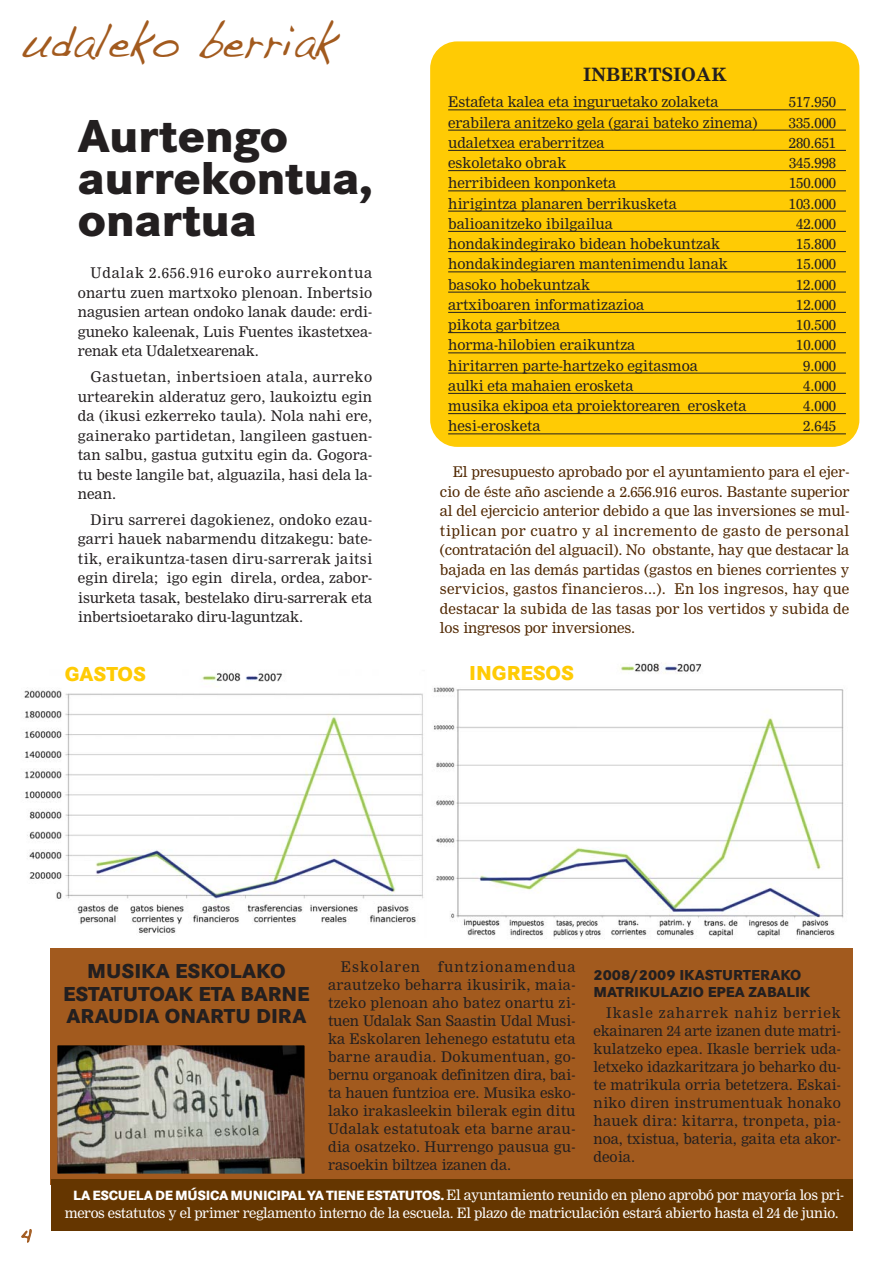
<style>
.page{position:relative;width:893px;height:1263px;background:#fff}
.page>*{position:absolute;margin:0;border:0;box-sizing:border-box;transform-origin:0 0}
.t1{font:800 48px/42px "Corporate S";color:#231f20}
.t2{font:48px "Handwriting Dakota";color:#a25a1e;scale:.9 1}
.t3{font:800 21px/22.5px "Corporate S";color:#231f20;text-align:center}
.t4{font:800 21px "Corporate S";color:#ffcb04}
.t5{font:21px "Handwriting Dakota";color:#a25a1e}
.t6{font:700 18px "M Nimrod";color:#231f20}
.t7{font:800 15px/16.5px "Corporate S";color:#231f20}
.t8{font:14.4px/18px "M Nimrod";letter-spacing:-.005em;color:#231f20;text-align:justify}
.t9{font:14.4px/19.5px "M Nimrod";letter-spacing:-.01em;color:#502700;text-align:justify}
.t10{font:13.95px/18px "M Nimrod";letter-spacing:-.03em;color:#fff}
.s1{font-family:"Corporate S";font-weight:800}
</style>
<div class="page">
<div style="left:430px;top:41px;width:429px;height:406px;background:#ffcb04;border-radius:27px"></div>
<hr style="left:448px;top:110px;width:397px;height:1px;background:#231f20">
<hr style="left:448px;top:130px;width:397px;height:1px;background:#231f20">
<hr style="left:448px;top:150px;width:397px;height:1px;background:#231f20">
<hr style="left:448px;top:170px;width:397px;height:1px;background:#231f20">
<hr style="left:448px;top:191px;width:397px;height:1px;background:#231f20">
<hr style="left:448px;top:211px;width:397px;height:1px;background:#231f20">
<hr style="left:448px;top:231px;width:397px;height:1px;background:#231f20">
<hr style="left:448px;top:251px;width:397px;height:1px;background:#231f20">
<hr style="left:448px;top:272px;width:397px;height:1px;background:#231f20">
<hr style="left:448px;top:292px;width:397px;height:1px;background:#231f20">
<hr style="left:448px;top:312px;width:397px;height:1px;background:#231f20">
<hr style="left:448px;top:332px;width:397px;height:1px;background:#231f20">
<hr style="left:448px;top:353px;width:397px;height:1px;background:#231f20">
<hr style="left:448px;top:373px;width:397px;height:1px;background:#231f20">
<hr style="left:448px;top:393px;width:397px;height:1px;background:#231f20">
<hr style="left:448px;top:413px;width:397px;height:1px;background:#231f20">
<hr style="left:448px;top:434px;width:397px;height:1px;background:#231f20">
<div style="left:51px;top:949px;width:801px;height:236px;background:#a25a1e"></div>
<img style="left:432px;top:663px;width:412px;height:276px">
<img style="left:24px;top:672px;width:399px;height:261px">
<img style="left:58px;top:1046px;width:245px;height:127px">
<div style="left:51px;top:1039px;width:259px;height:141px;border:6px solid #a25a1e"></div>
<div style="left:51px;top:1180px;width:802px;height:51px;background:#653600"></div>
<h1 class="t2" style="left:22px;top:26px;width:351px">udaleko berriak</h1>
<h1 class="t1" style="left:78px;top:120px;width:297px">Aurtengo aurrekontua, onartua</h1>
<p class="t8" style="left:78px;top:265px;width:296px;line-height:19.5px;text-indent:13px">Udalak 2.656.916 euroko aurrekontua onartu zuen martxoko plenoan. Inbertsio nagusien artean ondoko lanak daude: erdi&shy;guneko kaleenak, Luis Fuentes ikastetxea&shy;renak eta Udaletxearenak.</p>
<p class="t8" style="left:78px;top:369px;width:296px;line-height:19.5px;text-indent:13px">Gastuetan, inbertsioen atala, aurreko urtearekin alderatuz gero, laukoiztu egin da (ikusi ezkerreko taula). Nola nahi ere, gainerako partidetan, langileen gastuen&shy;tan salbu, gastua gutxitu egin da. Gogora&shy;tu beste langile bat, alguazila, hasi dela la&shy;nean.</p>
<p class="t8" style="left:78px;top:512px;width:296px;line-height:19.5px;text-indent:13px">Diru sarrerei dagokienez, ondoko ezau&shy;garri hauek nabarmendu ditzakegu: bate&shy;tik, eraikuntza-tasen diru-sarrerak jaitsi egin direla; igo egin direla, ordea, zabor&shy;isurketa tasak, bestelako diru-sarrerak eta inbertsioetarako diru-laguntzak.</p>
<h2 class="t4" style="left:65px;top:666px;width:83px">GASTOS</h2>
<p class="t6" style="left:583px;top:69px;width:145px">INBERTSIOAK</p>
<p class="t8" style="left:448px;top:95px;width:272px">Estafeta kalea eta inguruetako zolaketa</p>
<p class="t8" style="left:788px;top:95px;width:49px">517.950</p>
<p class="t8" style="left:448px;top:115px;width:311px">erabilera anitzeko gela (garai bateko zinema)</p>
<p class="t8" style="left:789px;top:115px;width:49px">335.000</p>
<p class="t8" style="left:448px;top:135px;width:158px">udaletxea eraberritzea</p>
<p class="t8" style="left:788px;top:135px;width:49px">280.651</p>
<p class="t8" style="left:448px;top:156px;width:120px">eskoletako obrak</p>
<p class="t8" style="left:789px;top:156px;width:49px">345.998</p>
<p class="t8" style="left:448px;top:176px;width:170px">herribideen konponketa</p>
<p class="t8" style="left:789px;top:176px;width:49px">150.000</p>
<p class="t8" style="left:448px;top:196px;width:230px">hirigintza planaren berrikusketa</p>
<p class="t8" style="left:788px;top:196px;width:49px">103.000</p>
<p class="t8" style="left:448px;top:216px;width:166px">balioanitzeko ibilgailua</p>
<p class="t8" style="left:796px;top:216px;width:41px">42.000</p>
<p class="t8" style="left:448px;top:237px;width:273px">hondakindegirako bidean hobekuntzak</p>
<p class="t8" style="left:796px;top:237px;width:41px">15.800</p>
<p class="t8" style="left:448px;top:257px;width:281px">hondakindegiaren mantenimendu lanak</p>
<p class="t8" style="left:796px;top:257px;width:41px">15.000</p>
<p class="t8" style="left:448px;top:277px;width:143px">basoko hobekuntzak</p>
<p class="t8" style="left:796px;top:277px;width:42px">12.000</p>
<p class="t8" style="left:448px;top:297px;width:198px">artxiboaren informatizazioa</p>
<p class="t8" style="left:796px;top:297px;width:41px">12.000</p>
<p class="t8" style="left:448px;top:318px;width:114px">pikota garbitzea</p>
<p class="t8" style="left:796px;top:318px;width:41px">10.500</p>
<p class="t8" style="left:448px;top:338px;width:189px">horma-hilobien eraikuntza</p>
<p class="t8" style="left:796px;top:338px;width:41px">10.000</p>
<p class="t8" style="left:448px;top:358px;width:251px">hiritarren parte-hartzeko egitasmoa</p>
<p class="t8" style="left:803px;top:358px;width:34px">9.000</p>
<p class="t8" style="left:448px;top:378px;width:187px">aulki eta mahaien erosketa</p>
<p class="t8" style="left:803px;top:378px;width:34px">4.000</p>
<p class="t8" style="left:448px;top:399px;width:300px">musika ekipoa eta proiektorearen erosketa</p>
<p class="t8" style="left:803px;top:399px;width:34px">4.000</p>
<p class="t8" style="left:448px;top:419px;width:94px">hesi-erosketa</p>
<p class="t8" style="left:803px;top:419px;width:34px">2.645</p>
<p class="t9" style="left:440px;top:464px;width:411px;text-indent:13px">El presupuesto aprobado por el ayuntamiento para el ejer&shy;cio de éste año asciende a 2.656.916 euros. Bastante superior al del ejercicio anterior debido a que las inversiones se mul&shy;tiplican por cuatro y al incremento de gasto de personal (contratación del alguacil). No obstante, hay que destacar la bajada en las demás partidas (gastos en bienes corrientes y servicios, gastos financieros...). En los ingresos, hay que destacar la subida de las tasas por los vertidos y subida de los ingresos por inversiones.</p>
<h2 class="t4" style="left:469px;top:665px;width:106px">INGRESOS</h2>
<h2 class="t3" style="left:63px;top:962px;width:248px">MUSIKA ESKOLAKO<br>ESTATUTOAK ETA BARNE<br>ARAUDIA ONARTU DIRA</h2>
<p class="t8" style="left:328px;top:959px;width:249px;text-indent:13px">Eskolaren funtzionamendua arautzeko beharra ikusirik, maia&shy;tzeko plenoan aho batez onartu zi&shy;tuen Udalak San Saastin Udal Musi&shy;ka Eskolaren lehenego estatutu eta barne araudia. Dokumentuan, go&shy;bernu organoak definitzen dira, bai&shy;ta hauen funtzioa ere. Musika esko&shy;lako irakasleekin bilerak egin ditu Udalak estatutoak eta barne arau&shy;dia osatzeko. Hurrengo pausua gu&shy;rasoekin biltzea izanen da.</p>
<p class="t7" style="left:593px;top:969px;width:218px">2008/2009 IKASTURTERAKO<br>MATRIKULAZIO EPEA ZABALIK</p>
<p class="t8" style="left:593px;top:1005px;width:249px;text-indent:13px">Ikasle zaharrek nahiz berriek ekainaren 24 arte izanen dute matri&shy;kulatzeko epea. Ikasle berriek uda&shy;letxeko idazkaritzara jo beharko du&shy;te matrikula orria betetzera. Eskai&shy;niko diren instrumentuak honako hauek dira: kitarra, tronpeta, pia&shy;noa, txistua, bateria, gaita eta akor&shy;deoia.</p>
<h2 class="t5" style="left:20px;top:1226px;width:13px">4</h2>
<p class="t10" style="left:65px;top:1188px;width:781px;text-indent:8px"><span class="s1">LA ESCUELA DE MÚSICA MUNICIPAL YA TIENE ESTATUTOS.</span> El ayuntamiento reunido en pleno aprobó por mayoría los pri&shy;meros estatutos y el primer reglamento interno de la escuela. El plazo de matriculación estará abierto hasta el 24 de junio.</p>
</div>
